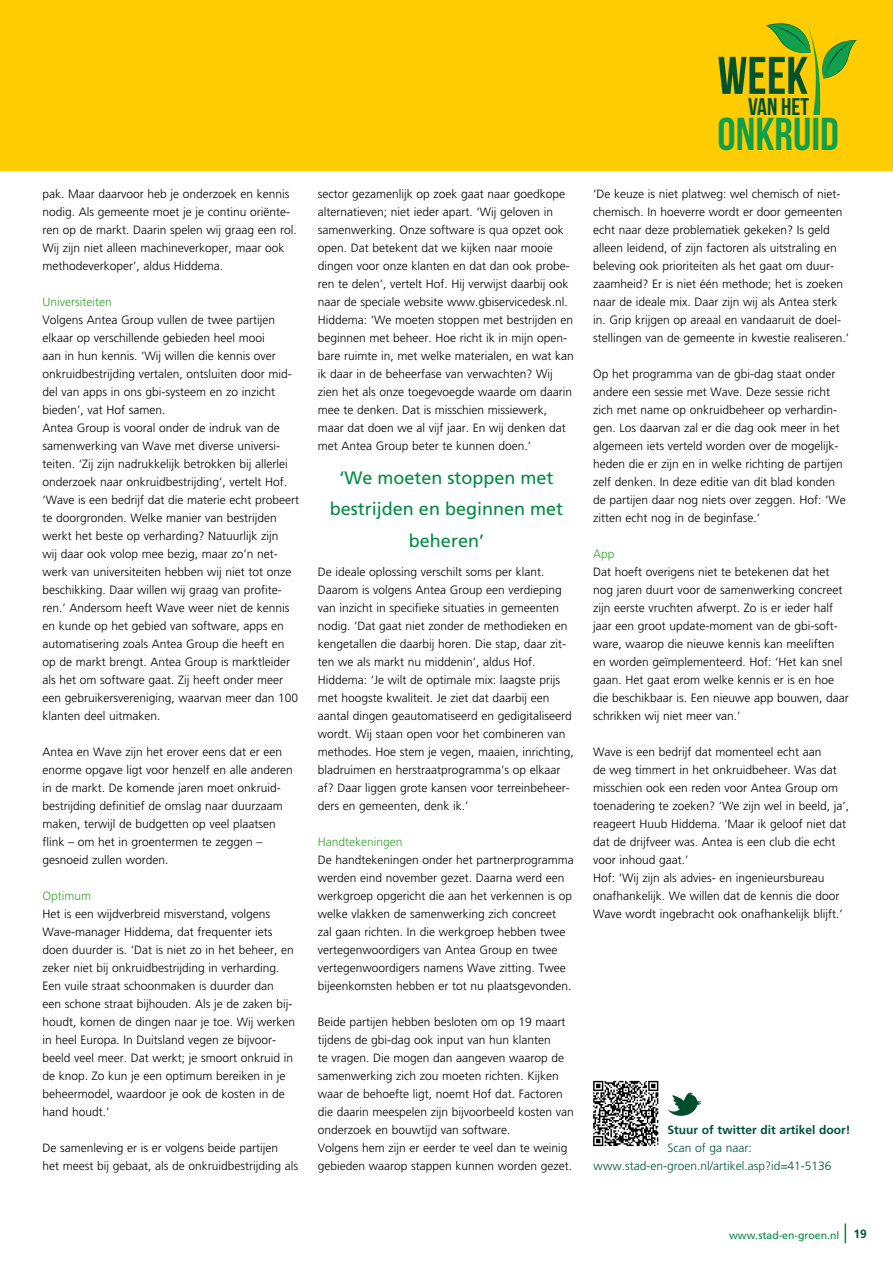
<style>
.page{position:relative;width:893px;height:1263px;background:#fff}
.page>*{position:absolute;margin:0;border:0;box-sizing:border-box;transform-origin:0 0}
.t1{font:52.8px "Bebas Neue";color:#00532d}
.t2{font:46.05px "Bebas Neue";color:#10a04b}
.t3{font:24.15px "Bebas Neue";color:#00532d}
.t4{font:18px/31.5px "Frutiger";color:#008b45;text-align:center}
.t5{font:300 12px/18px "Frutiger";color:#000}
.t6{font:300 12px/18px "Frutiger";color:#00523c;text-align:center}
.t7{font:300 12px "Frutiger";color:#35a32c}
.t8{font:700 12px "Frutiger";color:#00523c}
.t9{font:10.5px "Frutiger";color:#008b45}
.s1{font-weight:700;font-size:12px;color:#00523c}
</style>
<div class="page">
<svg style="left:845px;top:1223px;width:1px;height:20px"></svg>
<div style="left:0;top:0;width:893px;height:171px;background:#fecc00"></div>
<svg style="left:766px;top:23px;width:91px;height:92px"></svg>
<svg style="left:593px;top:1081px;width:65px;height:65px"></svg>
<svg style="left:667px;top:1092px;width:34px;height:24px"></svg>
<p class="t5" style="left:43px;top:185px;width:256px">pak. Maar daarvoor heb je onderzoek en kennis nodig. Als gemeente moet je je continu oriënte&shy;ren op de markt. Daarin spelen wij graag een rol.<br>Wij zijn niet alleen machineverkoper, maar ook methodeverkoper’, aldus Hiddema.</p>
<p class="t7" style="left:43px;top:295px;width:71px">Universiteiten</p>
<p class="t5" style="left:43px;top:311px;width:258px">Volgens Antea Group vullen de twee partijen elkaar op verschillende gebieden heel mooi<br>aan in hun kennis. ‘Wij willen die kennis over onkruidbestrijding vertalen, ontsluiten door mid&shy;del van apps in ons gbi-systeem en zo inzicht bieden’, vat Hof samen.<br>Antea Group is vooral onder de indruk van de samenwerking van Wave met diverse universi&shy;teiten. ‘Zij zijn nadrukkelijk betrokken bij allerlei onderzoek naar onkruidbestrijding’, vertelt Hof. ‘Wave is een bedrijf dat die materie echt probeert te doorgronden. Welke manier van bestrijden werkt het beste op verharding? Natuurlijk zijn<br>wij daar ook volop mee bezig, maar zo’n net&shy;werk van universiteiten hebben wij niet tot onze beschikking. Daar willen wij graag van profite&shy;ren.’ Andersom heeft Wave weer niet de kennis en kunde op het gebied van software, apps en automatisering zoals Antea Group die heeft en op de markt brengt. Antea Group is marktleider als het om software gaat. Zij heeft onder meer een gebruikersvereniging, waarvan meer dan 100 klanten deel uitmaken.</p>
<p class="t5" style="left:43px;top:743px;width:252px">Antea en Wave zijn het erover eens dat er een enorme opgave ligt voor henzelf en alle anderen in de markt. De komende jaren moet onkruid&shy;bestrijding definitief de omslag naar duurzaam maken, terwijl de budgetten op veel plaatsen flink – om het in groentermen te zeggen – gesnoeid zullen worden.</p>
<p class="t7" style="left:43px;top:889px;width:50px">Optimum</p>
<p class="t5" style="left:43px;top:905px;width:254px">Het is een wijdverbreid misverstand, volgens Wave-manager Hiddema, dat frequenter iets doen duurder is. ‘Dat is niet zo in het beheer, en zeker niet bij onkruidbestrijding in verharding.<br>Een vuile straat schoonmaken is duurder dan een schone straat bijhouden. Als je de zaken bij&shy;houdt, komen de dingen naar je toe. Wij werken in heel Europa. In Duitsland vegen ze bijvoor&shy;beeld veel meer. Dat werkt; je smoort onkruid in de knop. Zo kun je een optimum bereiken in je beheermodel, waardoor je ook de kosten in de hand houdt.’</p>
<p class="t5" style="left:43px;top:1139px;width:257px">De samenleving er is er volgens beide partijen<br>het meest bij gebaat, als de onkruidbestrijding als</p>
<p class="t5" style="left:318px;top:185px;width:258px">sector gezamenlijk op zoek gaat naar goedkope alternatieven; niet ieder apart. ‘Wij geloven in samenwerking. Onze software is qua opzet ook open. Dat betekent dat we kijken naar mooie dingen voor onze klanten en dat dan ook probe&shy;ren te delen’, vertelt Hof. Hij verwijst daarbij ook naar de speciale website www.gbiservicedesk.nl.<br>Hiddema: ‘We moeten stoppen met bestrijden en beginnen met beheer. Hoe richt ik in mijn open&shy;bare ruimte in, met welke materialen, en wat kan ik daar in de beheerfase van verwachten? Wij zien het als onze toegevoegde waarde om daarin mee te denken. Dat is misschien missiewerk, maar dat doen we al vijf jaar. En wij denken dat met Antea Group beter te kunnen doen.’</p>
<h3 class="t4" style="left:330px;top:462px;width:235px">‘We moeten stoppen met bestrijden en beginnen met beheren’</h3>
<p class="t5" style="left:318px;top:563px;width:258px">De ideale oplossing verschilt soms per klant.<br>Daarom is volgens Antea Group een verdieping van inzicht in specifieke situaties in gemeenten nodig. ‘Dat gaat niet zonder de methodieken en kengetallen die daarbij horen. Die stap, daar zit&shy;ten we als markt nu middenin’, aldus Hof.<br>Hiddema: ‘Je wilt de optimale mix: laagste prijs met hoogste kwaliteit. Je ziet dat daarbij een aantal dingen geautomatiseerd en gedigitaliseerd wordt. Wij staan open voor het combineren van methodes. Hoe stem je vegen, maaien, inrichting, bladruimen en herstraatprogramma’s op elkaar af? Daar liggen grote kansen voor terreinbeheer&shy;ders en gemeenten, denk ik.’</p>
<p class="t7" style="left:318px;top:835px;width:86px">Handtekeningen</p>
<p class="t5" style="left:318px;top:851px;width:258px">De handtekeningen onder het partnerprogramma werden eind november gezet. Daarna werd een werkgroep opgericht die aan het verkennen is op welke vlakken de samenwerking zich concreet<br>zal gaan richten. In die werkgroep hebben twee vertegenwoordigers van Antea Group en twee vertegenwoordigers namens Wave zitting. Twee bijeenkomsten hebben er tot nu plaatsgevonden.</p>
<p class="t5" style="left:318px;top:1013px;width:258px">Beide partijen hebben besloten om op 19 maart tijdens de gbi-dag ook input van hun klanten<br>te vragen. Die mogen dan aangeven waarop de samenwerking zich zou moeten richten. Kijken waar de behoefte ligt, noemt Hof dat. Factoren die daarin meespelen zijn bijvoorbeeld kosten van onderzoek en bouwtijd van software.<br>Volgens hem zijn er eerder te veel dan te weinig gebieden waarop stappen kunnen worden gezet.</p>
<h1 class="t1" style="left:717px;top:47px;width:92px">WEEK</h1>
<h3 class="t3" style="left:748px;top:93px;width:62px">VAN HET</h3>
<h2 class="t2" style="left:717px;top:109px;width:123px">ONKRUID</h2>
<p class="t5" style="left:593px;top:185px;width:258px">‘De keuze is niet platweg: wel chemisch of niet&shy;chemisch. In hoeverre wordt er door gemeenten echt naar deze problematiek gekeken? Is geld alleen leidend, of zijn factoren als uitstraling en beleving ook prioriteiten als het gaat om duur&shy;zaamheid? Er is niet één methode; het is zoeken naar de ideale mix. Daar zijn wij als Antea sterk in. Grip krijgen op areaal en vandaaruit de doel&shy;stellingen van de gemeente in kwestie realiseren.’</p>
<p class="t5" style="left:593px;top:365px;width:254px">Op het programma van de gbi-dag staat onder andere een sessie met Wave. Deze sessie richt zich met name op onkruidbeheer op verhardin&shy;gen. Los daarvan zal er die dag ook meer in het algemeen iets verteld worden over de mogelijk&shy;heden die er zijn en in welke richting de partijen zelf denken. In deze editie van dit blad konden de partijen daar nog niets over zeggen. Hof: ‘We zitten echt nog in de beginfase.’</p>
<p class="t7" style="left:593px;top:547px;width:23px">App</p>
<p class="t5" style="left:593px;top:563px;width:257px">Dat hoeft overigens niet te betekenen dat het nog jaren duurt voor de samenwerking concreet zijn eerste vruchten afwerpt. Zo is er ieder half jaar een groot update-moment van de gbi-soft&shy;ware, waarop die nieuwe kennis kan meeliften en worden geïmplementeerd. Hof: ‘Het kan snel gaan. Het gaat erom welke kennis er is en hoe die beschikbaar is. Een nieuwe app bouwen, daar schrikken wij niet meer van.’</p>
<p class="t5" style="left:593px;top:743px;width:258px">Wave is een bedrijf dat momenteel echt aan<br>de weg timmert in het onkruidbeheer. Was dat misschien ook een reden voor Antea Group om toenadering te zoeken? ‘We zijn wel in beeld, ja’, reageert Huub Hiddema. ‘Maar ik geloof niet dat dat de drijfveer was. Antea is een club die echt voor inhoud gaat.’<br>Hof: ‘Wij zijn als advies- en ingenieursbureau onafhankelijk. We willen dat de kennis die door Wave wordt ingebracht ook onafhankelijk blijft.’</p>
<p class="t8" style="left:667px;top:1123px;width:185px">Stuur of twitter dit artikel door!</p>
<p class="t6" style="left:594px;top:1139px;width:239px">Scan of ga naar: www.stad-en-groen.nl/artikel.asp?id=41-5136</p>
<p class="t9" style="left:729px;top:1229px;width:139px">www.stad-en-groen.nl <span class="s1">19</span></p>
</div>
